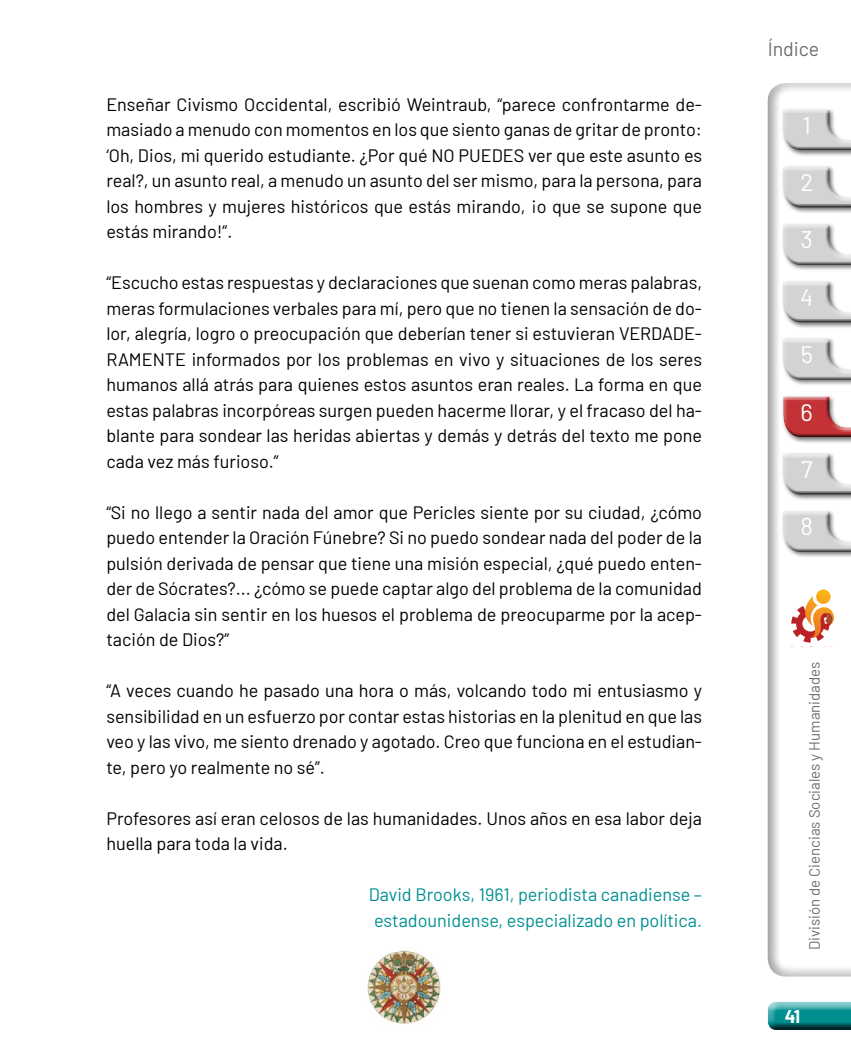
<style>
.page{position:relative;width:851px;height:1063px;background:#fff}
.page>*{position:absolute;margin:0;border:0;box-sizing:border-box;transform-origin:0 0}
.t1{font:24px "Barlow";color:#fff}
.t2{font:19.5px "Barlow";color:#6d6e71}
.t3{font:18px/25.5px "Barlow";color:#000;text-align:justify}
.t4{font:18px/25.5px "Barlow";color:#008f91;text-align:center}
.t5{font:700 18px "Barlow";color:#fff}
.t6{font:15px "Barlow";color:#6d6e71}
</style>
<div class="page">
<div style="left:754px;top:72px;width:96px;height:906px;background:#000;opacity:.75"></div>
<div style="left:781px;top:108px;width:69px;height:49px;background:#000;opacity:.53"></div>
<div style="left:778px;top:105px;width:72px;height:40px;background:#fff"></div>
<div style="left:783px;top:107px;width:67px;height:45px;background:#000;opacity:.75"></div>
<div style="left:781px;top:280px;width:69px;height:49px;background:#000;opacity:.53"></div>
<div style="left:778px;top:277px;width:72px;height:40px;background:#fff"></div>
<div style="left:783px;top:279px;width:67px;height:45px;background:#000;opacity:.75"></div>
<div style="left:781px;top:452px;width:69px;height:49px;background:#000;opacity:.53"></div>
<div style="left:778px;top:449px;width:72px;height:40px;background:#fff"></div>
<div style="left:783px;top:452px;width:67px;height:44px;background:#000;opacity:.75"></div>
<div style="left:781px;top:165px;width:69px;height:49px;background:#000;opacity:.53"></div>
<div style="left:778px;top:162px;width:72px;height:40px;background:#fff"></div>
<div style="left:783px;top:164px;width:67px;height:45px;background:#000;opacity:.75"></div>
<div style="left:781px;top:337px;width:69px;height:49px;background:#000;opacity:.53"></div>
<div style="left:778px;top:335px;width:72px;height:39px;background:#fff"></div>
<div style="left:783px;top:337px;width:67px;height:45px;background:#000;opacity:.75"></div>
<div style="left:781px;top:510px;width:69px;height:48px;background:#000;opacity:.53"></div>
<div style="left:778px;top:507px;width:72px;height:40px;background:#fff"></div>
<div style="left:783px;top:509px;width:67px;height:45px;background:#000;opacity:.75"></div>
<div style="left:781px;top:223px;width:69px;height:48px;background:#000;opacity:.53"></div>
<div style="left:778px;top:220px;width:72px;height:40px;background:#fff"></div>
<div style="left:783px;top:222px;width:67px;height:45px;background:#000;opacity:.75"></div>
<div style="left:781px;top:395px;width:69px;height:49px;background:#000;opacity:.53"></div>
<div style="left:778px;top:392px;width:72px;height:40px;background:#fff"></div>
<div style="left:783px;top:394px;width:67px;height:45px;background:#000;opacity:.75"></div>
<svg style="left:791px;top:589px;width:46px;height:54px"></svg>
<div style="left:762px;top:1000px;width:88px;height:31px;background:#000;opacity:.75"></div>
<img style="left:367px;top:950px;width:74px;height:74px">
<p class="t3" style="left:106px;top:90px;width:597px">Enseñar Civismo Occidental, escribió Weintraub, “parece confrontarme de&shy;masiado a menudo con momentos en los que siento ganas de gritar de pronto: ‘Oh, Dios, mi querido estudiante. ¿Por qué NO PUEDES ver que este asunto es real?, un asunto real, a menudo un asunto del ser mismo, para la persona, para los hombres y mujeres históricos que estás mirando, ¡o que se supone que estás mirando!”.</p>
<p class="t3" style="left:106px;top:268px;width:597px">“Escucho estas respuestas y declaraciones que suenan como meras palabras, meras formulaciones verbales para mí, pero que no tienen la sensación de do&shy;lor, alegría, logro o preocupación que deberían tener si estuvieran VERDADE-RAMENTE informados por los problemas en vivo y situaciones de los seres humanos allá atrás para quienes estos asuntos eran reales. La forma en que estas palabras incorpóreas surgen pueden hacerme llorar, y el fracaso del ha&shy;blante para sondear las heridas abiertas y demás y detrás del texto me pone cada vez más furioso.”</p>
<p class="t3" style="left:106px;top:498px;width:597px">“Si no llego a sentir nada del amor que Pericles siente por su ciudad, ¿cómo puedo entender la Oración Fúnebre? Si no puedo sondear nada del poder de la pulsión derivada de pensar que tiene una misión especial, ¿qué puedo enten&shy;der de Sócrates?... ¿cómo se puede captar algo del problema de la comunidad del Galacia sin sentir en los huesos el problema de preocuparme por la acep&shy;tación de Dios?”</p>
<p class="t3" style="left:106px;top:676px;width:597px">“A veces cuando he pasado una hora o más, volcando todo mi entusiasmo y sensibilidad en un esfuerzo por contar estas historias en la plenitud en que las veo y las vivo, me siento drenado y agotado. Creo que funciona en el estudian&shy;te, pero yo realmente no sé”.</p>
<p class="t3" style="left:106px;top:804px;width:597px">Profesores así eran celosos de las humanidades. Unos años en esa labor deja huella para toda la vida.</p>
<p class="t4" style="left:368px;top:881px;width:335px">David Brooks, 1961, periodista canadiense – estadounidense, especializado en política.</p>
<p class="t2" style="left:767px;top:35px;width:53px">Índice</p>
<h1 class="t1" style="left:802px;top:108px;width:10px">1</h1>
<h1 class="t1" style="left:800px;top:165px;width:14px">2</h1>
<h1 class="t1" style="left:800px;top:222px;width:14px">3</h1>
<h1 class="t1" style="left:800px;top:280px;width:15px">4</h1>
<h1 class="t1" style="left:800px;top:337px;width:14px">5</h1>
<h1 class="t1" style="left:800px;top:395px;width:14px">6</h1>
<h1 class="t1" style="left:801px;top:452px;width:13px">7</h1>
<h1 class="t1" style="left:800px;top:509px;width:14px">8</h1>
<p class="t6" style="left:803px;top:950px;width:290px;rotate:-90deg">División de Ciencias Sociales y Humanidades</p>
<p class="t5" style="left:784px;top:1003px;width:17px">41</p>
</div>
